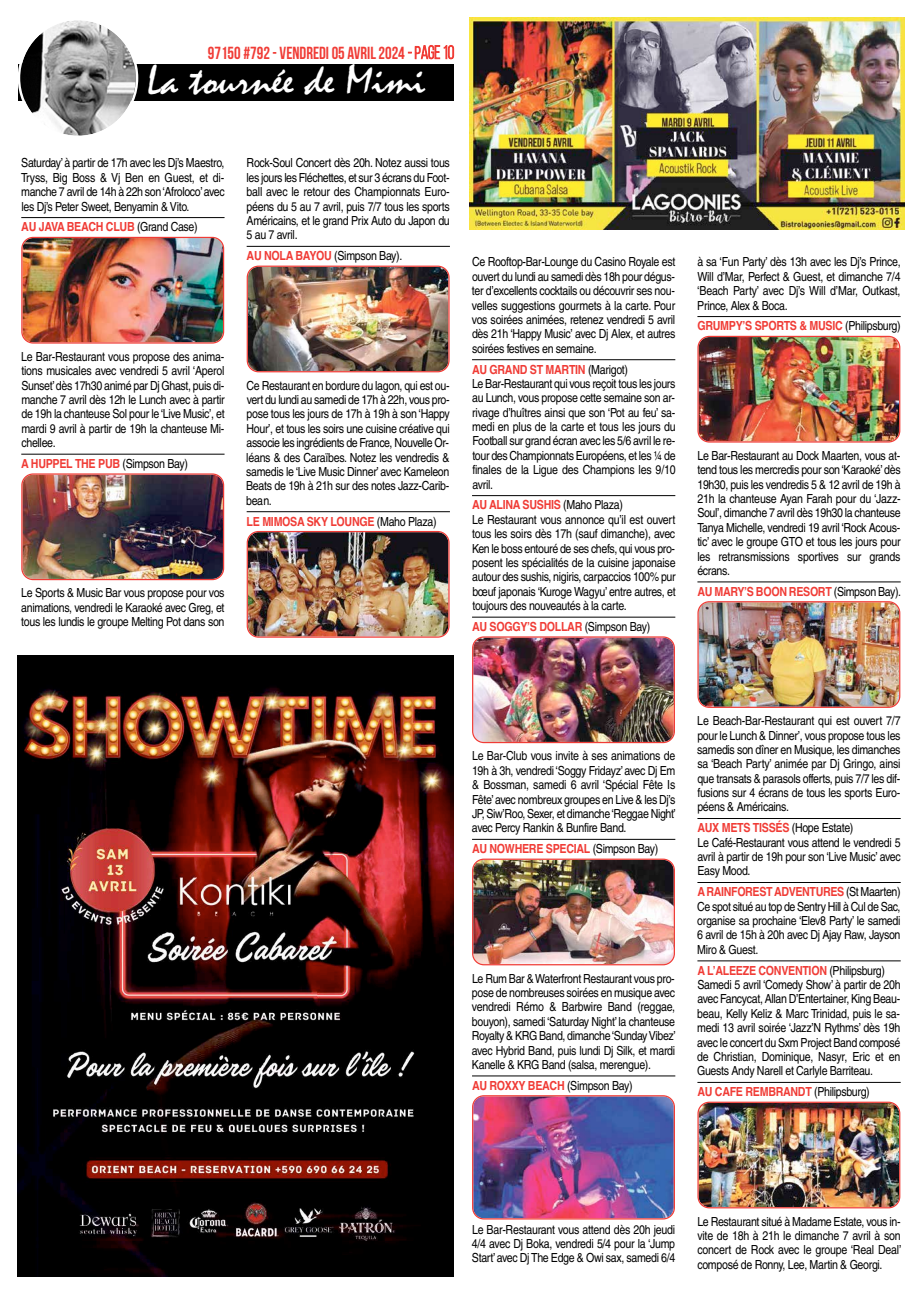
<style>
.page{position:relative;width:922px;height:1294px;background:#fff}
.page>*{position:absolute;margin:0;border:0;box-sizing:border-box;transform-origin:0 0}
.t1{font:42.25px "Mistral";color:#fff;scale:1.07 1}
.t2{font:700 17.5px "Bebas Neue";color:#f03c36;scale:.95 1}
.t3{font:12.5px/14.4px "Helvetica";letter-spacing:-.03em;color:#000;text-align:justify;scale:.85 1}
.t4{font:700 12.5px "Helvetica";letter-spacing:-.025em;color:#f03c36;scale:.85 1}
.s1{font-weight:400}
.s2{font-weight:400;font-size:18.75px}
.s3{font-weight:400;color:#000}
.s4{font-weight:700;color:#f03c36}
</style>
<div class="page">
<div style="left:18px;top:64px;width:436px;height:36px;background:#000"></div>
<svg style="left:18px;top:20px;width:120px;height:116px"></svg>
<svg style="left:408px;top:45px;width:46px;height:14px"></svg>
<hr style="left:21px;top:217px;width:203px;height:1px;background:#000">
<hr style="left:21px;top:454px;width:203px;height:1px;background:#000">
<hr style="left:246px;top:246px;width:204px;height:1px;background:#000">
<hr style="left:246px;top:511px;width:204px;height:1px;background:#000">
<hr style="left:472px;top:359px;width:203px;height:1px;background:#000">
<hr style="left:472px;top:495px;width:203px;height:1px;background:#000">
<hr style="left:472px;top:617px;width:203px;height:1px;background:#000">
<hr style="left:472px;top:839px;width:203px;height:1px;background:#000">
<hr style="left:472px;top:1075px;width:203px;height:1px;background:#000">
<hr style="left:697px;top:316px;width:203px;height:1px;background:#000">
<hr style="left:697px;top:581px;width:203px;height:1px;background:#000">
<hr style="left:697px;top:818px;width:203px;height:1px;background:#000">
<hr style="left:697px;top:882px;width:203px;height:1px;background:#000">
<hr style="left:697px;top:960px;width:203px;height:1px;background:#000">
<hr style="left:697px;top:1082px;width:203px;height:1px;background:#000">
<img style="left:246px;top:265px;width:203px;height:107px">
<img style="left:21px;top:237px;width:203px;height:106px">
<img style="left:246px;top:531px;width:203px;height:106px">
<img style="left:472px;top:636px;width:202px;height:107px">
<img style="left:472px;top:858px;width:202px;height:107px">
<img style="left:697px;top:336px;width:203px;height:106px">
<img style="left:697px;top:601px;width:203px;height:107px">
<img style="left:697px;top:1101px;width:203px;height:107px">
<img style="left:21px;top:473px;width:203px;height:107px">
<img style="left:472px;top:1095px;width:202px;height:124px">
<img style="left:469px;top:18px;width:435px;height:212px">
<img style="left:17px;top:656px;width:436px;height:620px">
<h2 class="t2" style="left:208px;top:43px;width:261px">97150 #792 - VENDREDI05 AVRIL2024 <span class="s1">-P</span><span class="s2">age 10</span></h2>
<h1 class="t1" style="left:147px;top:57px;width:262px">La tournée de Mimi</h1>
<p class="t3" style="left:21px;top:156px;width:241px">Saturday’à partir de 17h avec les Dj’s Maestro, Tryss, Big Boss &amp; Vj Ben en Guest, et di&shy;manche 7 avril de 14h à 22h son‘Afroloco’avec les Dj’s Peter Sweet, Benyamin &amp; Vito.</p>
<p class="t4" style="left:21px;top:217px;width:209px">AU JAVA BEACH CLUB <span class="s3">(Grand Case)</span></p>
<p class="t3" style="left:246px;top:156px;width:241px">Rock-Soul Concert dès 20h. Notez aussi tous les jours les Fléchettes, et sur 3 écrans du Foot&shy;ball avec le retour des Championnats Euro&shy;péens du 5 au 7 avril, puis 7/7 tous les sports Américains, et le grand Prix Auto du Japon du 5 au 7 avril.</p>
<p class="t3" style="left:246px;top:248px;width:185px"><span class="s4">AU NOLA BAYOU</span> (Simpson Bay).</p>
<p class="t3" style="left:21px;top:349px;width:241px">Le Bar-Restaurant vous propose des anima&shy;tions musicales avec vendredi 5 avril ‘Aperol Sunset’dès 17h30 animé par Dj Ghast, puis di&shy;manche 7 avril dès 12h le Lunch avec à partir de 19h la chanteuse Sol pour le ‘Live Music’, et mardi 9 avril à partir de 19h la chanteuse Mi&shy;chellee.</p>
<p class="t4" style="left:21px;top:453px;width:198px">A HUPPEL THE PUB <span class="s3">(Simpson Bay)</span></p>
<p class="t3" style="left:246px;top:378px;width:241px">Ce Restaurant en bordure du lagon, qui est ou&shy;vert du lundi au samedi de 17h à 22h, vous pro&shy;pose tous les jours de 17h à 19h à son ‘Happy Hour’, et tous les soirs une cuisine créative qui associe les ingrédients de France, Nouvelle Or&shy;léans &amp; des Caraïbes. Notez les vendredis &amp; samedis le ‘Live Music Dinner’ avec Kameleon Beats de 19h à 21h sur des notes Jazz-Carib&shy;bean.</p>
<p class="t4" style="left:246px;top:511px;width:225px">LE MIMOSA SKY LOUNGE <span class="s3">(Maho Plaza)</span></p>
<p class="t3" style="left:21px;top:586px;width:241px">Le Sports &amp; Music Bar vous propose pour vos animations, vendredi le Karaoké avec Greg, et tous les lundis le groupe Melting Pot dans son</p>
<p class="t3" style="left:472px;top:255px;width:241px">Ce Rooftop-Bar-Lounge du Casino Royale est ouvert du lundi au samedi dès 18h pour dégus&shy;ter d’excellents cocktails ou découvrir ses nou&shy;velles suggestions gourmets à la carte. Pour vos soirées animées, retenez vendredi 5 avril dès 21h ‘Happy Music’ avec Dj Alex, et autres soirées festives en semaine.</p>
<p class="t3" style="left:472px;top:362px;width:241px;text-align:left"><span class="s4">AU GRAND ST MARTIN</span> (Marigot)<br>Le Bar-Restaurant qui vous reçoit tous les jours au Lunch, vous propose cette semaine son ar&shy;rivage d’huîtres ainsi que son ‘Pot au feu’ sa&shy;medi en plus de la carte et tous les jours du Football sur grand écran avec les 5/6 avril le re&shy;tour des Championnats Européens, et les ¼ de finales de la Ligue des Champions les 9/10 avril.</p>
<p class="t3" style="left:472px;top:498px;width:241px;text-align:left"><span class="s4">AU ALINA SUSHIS</span> (Maho Plaza)<br>Le Restaurant vous annonce qu’il est ouvert tous les soirs dès 17h (sauf dimanche), avec Ken le boss entouré de ses chefs, qui vous pro&shy;posent les spécialités de la cuisine japonaise autour des sushis, nigiris, carpaccios 100% pur bœuf japonais ‘Kuroge Wagyu’ entre autres, et toujours des nouveautés à la carte.</p>
<p class="t4" style="left:472px;top:616px;width:211px">AU SOGGY’S DOLLAR <span class="s3">(Simpson Bay)</span></p>
<p class="t3" style="left:697px;top:255px;width:241px">à sa ‘Fun Party’ dès 13h avec les Dj’s Prince, Will d’Mar, Perfect &amp; Guest, et dimanche 7/4 ‘Beach Party’ avec Dj’s Will d’Mar, Outkast, Prince, Alex &amp; Boca.</p>
<p class="t4" style="left:697px;top:316px;width:240px">GRUMPY’S SPORTS &amp; MUSIC <span class="s3">(Philipsburg)</span></p>
<p class="t3" style="left:697px;top:448px;width:241px">Le Bar-Restaurant au Dock Maarten, vous at&shy;tend tous les mercredis pour son ‘Karaoké’dès 19h30, puis les vendredis 5 &amp; 12 avril de 19h à 21h la chanteuse Ayan Farah pour du ‘Jazz-Soul’, dimanche 7 avril dès 19h30 la chanteuse Tanya Michelle, vendredi 19 avril ‘Rock Acous&shy;tic’ avec le groupe GTO et tous les jours pour les retransmissions sportives sur grands écrans.</p>
<p class="t4" style="left:697px;top:581px;width:241px">AU MARY’S BOON RESORT <span class="s3">(Simpson Bay).</span></p>
<p class="t3" style="left:472px;top:748px;width:241px">Le Bar-Club vous invite à ses animations de 19h à 3h, vendredi ‘Soggy Fridayz’ avec Dj Em &amp; Bossman, samedi 6 avril ‘Spécial Fête Is Fête’avec nombreux groupes en Live &amp; les Dj’s JP, Siw’Roo, Sexer, et dimanche‘Reggae Night’ avec Percy Rankin &amp; Bunfire Band.</p>
<p class="t4" style="left:472px;top:838px;width:220px">AU NOWHERE SPECIAL <span class="s3">(Simpson Bay)</span></p>
<p class="t3" style="left:471px;top:971px;width:241px">Le Rum Bar &amp; Waterfront Restaurant vous pro&shy;pose de nombreuses soirées en musique avec vendredi Rémo &amp; Barbwire Band (reggae, bouyon), samedi ‘Saturday Night’ la chanteuse Royalty &amp; KRG Band, dimanche‘Sunday Vibez’ avec Hybrid Band, puis lundi Dj Silk, et mardi Kanelle &amp; KRG Band (salsa, merengue).</p>
<p class="t4" style="left:472px;top:1075px;width:190px">AU ROXXY BEACH <span class="s3">(Simpson Bay)</span></p>
<p class="t3" style="left:697px;top:713px;width:241px">Le Beach-Bar-Restaurant qui est ouvert 7/7 pour le Lunch &amp; Dinner’, vous propose tous les samedis son dîner en Musique, les dimanches sa ‘Beach Party’ animée par Dj Gringo, ainsi que transats &amp; parasols offerts, puis 7/7 les dif&shy;fusions sur 4 écrans de tous les sports Euro&shy;péens &amp; Américains.</p>
<p class="t3" style="left:697px;top:820px;width:240px;text-align:left"><span class="s4">AUX METS TISSÉS</span> (Hope Estate)<br>Le Café-Restaurant vous attend le vendredi 5 avril à partir de 19h pour son ‘Live Music’ avec<br>Easy Mood.</p>
<p class="t3" style="left:697px;top:884px;width:241px"><span class="s4">A RAINFOREST ADVENTURES</span> (St Maarten)<br>Ce spot situé au top de Sentry Hill à Cul de Sac, organise sa prochaine ‘Elev8 Party’ le samedi 6 avril de 15h à 20h avec Dj Ajay Raw, Jayson Miro &amp; Guest.</p>
<p class="t3" style="left:696px;top:963px;width:241px;text-align:left"><span class="s4">A L’ALEEZE CONVENTION</span> (Philipsburg)<br>Samedi 5 avril ‘Comedy Show’ à partir de 20h avec Fancycat, Allan D’Entertainer, King Beau&shy;beau, Kelly Keliz &amp; Marc Trinidad, puis le sa&shy;medi 13 avril soirée ‘Jazz’N Rythms’ dès 19h avec le concert du Sxm Project Band composé de Christian, Dominique, Nasyr, Eric et en Guests Andy Narell et Carlyle Barriteau.</p>
<p class="t4" style="left:697px;top:1081px;width:204px">AU CAFE REMBRANDT <span class="s3">(Philipsburg)</span></p>
<p class="t3" style="left:472px;top:1221px;width:241px">Le Bar-Restaurant vous attend dès 20h jeudi 4/4 avec Dj Boka, vendredi 5/4 pour la ‘Jump Start’ avec Dj The Edge &amp; Owi sax, samedi 6/4</p>
<p class="t3" style="left:697px;top:1213px;width:241px">Le Restaurant situé à Madame Estate, vous in&shy;vite de 18h à 21h le dimanche 7 avril à son concert de Rock avec le groupe ‘Real Deal’ composé de Ronny, Lee, Martin &amp; Georgi.</p>
</div>
